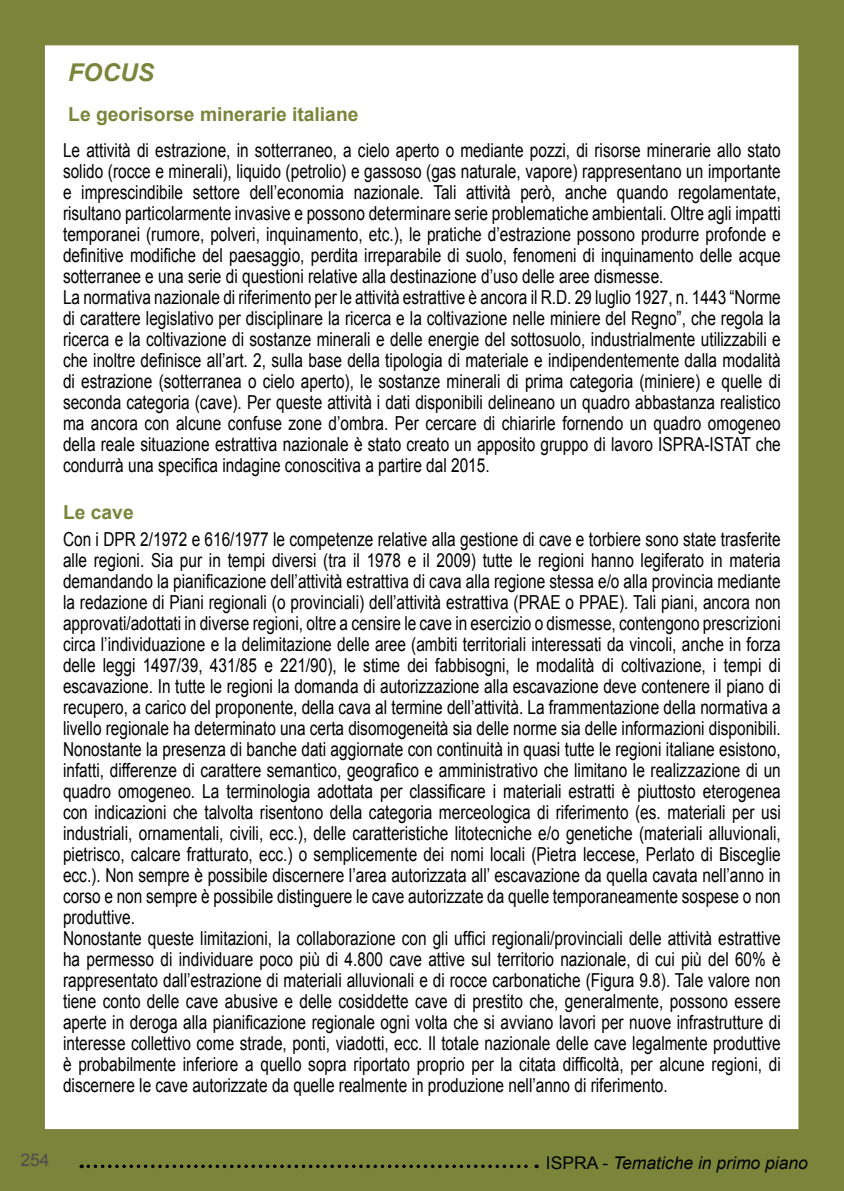
<style>
.page{position:relative;width:844px;height:1191px;background:#fff}
.page>*{position:absolute;margin:0;border:0;box-sizing:border-box;transform-origin:0 0}
.t1{font:italic 700 24.5px "Arial";color:#7a853b}
.t2{font:19.25px/21px "Arial";color:#000;scale:.8 1}
.t3{font:700 19.25px "Arial";color:#7a853b}
.t4{font:italic 17.5px "Arial";color:#000}
.t5{font:17.5px "Arial";color:#4d4d4f}
.s1{font-style:normal}
</style>
<div class="page">
<div style="left:0;top:0;width:843px;height:45px;background:#7a853b"></div>
<div style="left:0;top:39px;width:45px;height:1152px;background:#7a853b"></div>
<svg style="left:33px;top:1129px;width:765px;height:62px;background:#7c873e"></svg>
<div style="left:798px;top:39px;width:45px;height:1092px;background:#7a853b"></div>
<div style="left:68px;top:1131px;width:775px;height:60px;background:#7a853b"></div>
<svg style="left:88px;top:1164px;width:449px;height:4px;background:#525927"></svg>
<p class="t1" style="left:68px;top:56px;width:87px">FOCUS</p>
<p class="t3" style="left:68px;top:102px;width:291px">Le georisorse minerarie italiane</p>
<p class="t2" style="left:63px;top:140px;width:898px">Le attività di estrazione, in sotterraneo, a cielo aperto o mediante pozzi, di risorse minerarie allo stato solido (rocce e minerali), liquido (petrolio) e gassoso (gas naturale, vapore) rappresentano un importante e imprescindibile settore dell’economia nazionale. Tali attività però, anche quando regolamentate, risultano particolarmente invasive e possono determinare serie problematiche ambientali. Oltre agli impatti temporanei (rumore, polveri, inquinamento, etc.), le pratiche d’estrazione possono produrre profonde e definitive modifiche del paesaggio, perdita irreparabile di suolo, fenomeni di inquinamento delle acque sotterranee e una serie di questioni relative alla destinazione d’uso delle aree dismesse.<br>La normativa nazionale di riferimento per le attività estrattive è ancora il R.D. 29 luglio 1927, n. 1443 “Norme di carattere legislativo per disciplinare la ricerca e la coltivazione nelle miniere del Regno”, che regola la ricerca e la coltivazione di sostanze minerali e delle energie del sottosuolo, industrialmente utilizzabili e che inoltre definisce all’art. 2, sulla base della tipologia di materiale e indipendentemente dalla modalità di estrazione (sotterranea o cielo aperto), le sostanze minerali di prima categoria (miniere) e quelle di seconda categoria (cave). Per queste attività i dati disponibili delineano un quadro abbastanza realistico ma ancora con alcune confuse zone d’ombra. Per cercare di chiarirle fornendo un quadro omogeneo della reale situazione estrattiva nazionale è stato creato un apposito gruppo di lavoro ISPRA-ISTAT che condurrà una specifica indagine conoscitiva a partire dal 2015.</p>
<p class="t3" style="left:63px;top:499px;width:72px">Le cave</p>
<p class="t2" style="left:63px;top:528px;width:898px">Con i DPR 2/1972 e 616/1977 le competenze relative alla gestione di cave e torbiere sono state trasferite alle regioni. Sia pur in tempi diversi (tra il 1978 e il 2009) tutte le regioni hanno legiferato in materia demandando la pianificazione dell’attività estrattiva di cava alla regione stessa e/o alla provincia mediante la redazione di Piani regionali (o provinciali) dell’attività estrattiva (PRAE o PPAE). Tali piani, ancora non approvati/adottati in diverse regioni, oltre a censire le cave in esercizio o dismesse, contengono prescrizioni circa l’individuazione e la delimitazione delle aree (ambiti territoriali interessati da vincoli, anche in forza delle leggi 1497/39, 431/85 e 221/90), le stime dei fabbisogni, le modalità di coltivazione, i tempi di escavazione. In tutte le regioni la domanda di autorizzazione alla escavazione deve contenere il piano di recupero, a carico del proponente, della cava al termine dell’attività. La frammentazione della normativa a livello regionale ha determinato una certa disomogeneità sia delle norme sia delle informazioni disponibili.<br>Nonostante la presenza di banche dati aggiornate con continuità in quasi tutte le regioni italiane esistono, infatti, differenze di carattere semantico, geografico e amministrativo che limitano le realizzazione di un quadro omogeneo. La terminologia adottata per classificare i materiali estratti è piuttosto eterogenea con indicazioni che talvolta risentono della categoria merceologica di riferimento (es. materiali per usi industriali, ornamentali, civili, ecc.), delle caratteristiche litotecniche e/o genetiche (materiali alluvionali, pietrisco, calcare fratturato, ecc.) o semplicemente dei nomi locali (Pietra leccese, Perlato di Bisceglie ecc.). Non sempre è possibile discernere l’area autorizzata all’ escavazione da quella cavata nell’anno in corso e non sempre è possibile distinguere le cave autorizzate da quelle temporaneamente sospese o non produttive.<br>Nonostante queste limitazioni, la collaborazione con gli uffici regionali/provinciali delle attività estrattive ha permesso di individuare poco più di 4.800 cave attive sul territorio nazionale, di cui più del 60% è rappresentato dall’estrazione di materiali alluvionali e di rocce carbonatiche (Figura 9.8). Tale valore non tiene conto delle cave abusive e delle cosiddette cave di prestito che, generalmente, possono essere aperte in deroga alla pianificazione regionale ogni volta che si avviano lavori per nuove infrastrutture di interesse collettivo come strade, ponti, viadotti, ecc. Il totale nazionale delle cave legalmente produttive è probabilmente inferiore a quello sopra riportato proprio per la citata difficoltà, per alcune regioni, di discernere le cave autorizzate da quelle realmente in produzione nell’anno di riferimento.</p>
<p class="t5" style="left:20px;top:1148px;width:31px">254</p>
<p class="t4" style="left:545px;top:1151px;width:263px"><span class="s1">ISPRA -</span> Tematiche in primo piano</p>
</div>
